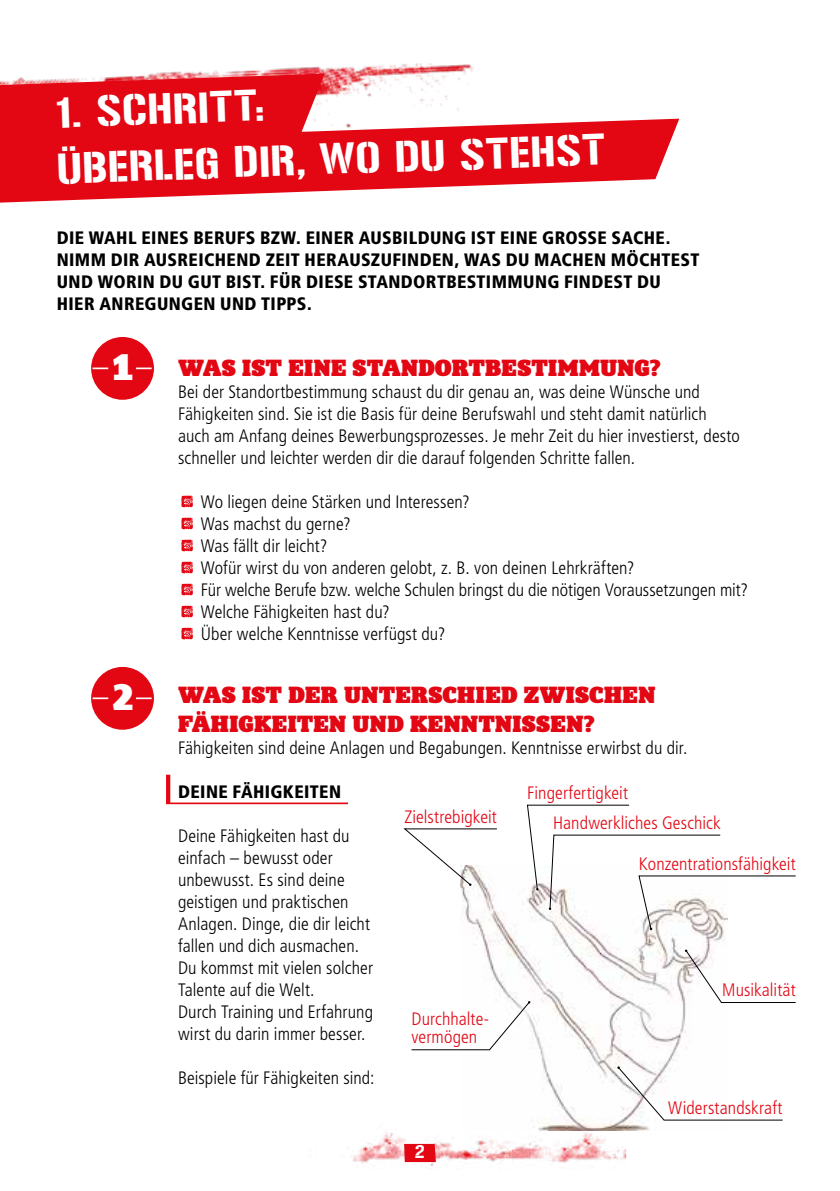
<style>
.page{position:relative;width:840px;height:1191px;background:#fff}
.page>*{position:absolute;margin:0;border:0;box-sizing:border-box;transform-origin:0 0}
.t1{font:84px "Veneer Three";color:#e30613;scale:1.15 1}
.t2{font:38px/56px "Gunplay";color:#fff}
.t3{font:900 38px "Sky Serif";color:#fff}
.t4{font:900 24px/28.8px "Sky Serif";letter-spacing:.01em;color:#e30613}
.t5{font:300 condensed 18px/22px "Frutiger LT Std";letter-spacing:.005em;color:#000}
.t6{font:900 condensed 18px/22px "Frutiger LT Std";letter-spacing:.02em;color:#000}
.t7{font:300 condensed 18px/18px "Frutiger LT Std";letter-spacing:.005em;color:#e30613}
.t8{font:16px "Gunplay";color:#fff}
</style>
<div class="page">
<img style="left:352px;top:1130px;width:274px;height:38px">
<svg style="left:404px;top:1143px;width:31px;height:19px"></svg>
<img style="left:150px;top:63px;width:324px;height:48px">
<svg style="left:0;top:74px;width:324px;height:45px;background:#e5212d"></svg>
<svg style="left:0;top:119px;width:679px;height:84px;fill:#e30613"></svg>
<div style="left:91px;top:337px;width:63px;height:63px;background:#e30613;border-radius:50%"></div>
<svg style="left:92px;top:367px;width:16px;height:2px"></svg>
<svg style="left:136px;top:367px;width:15px;height:2px"></svg>
<div style="left:91px;top:667px;width:63px;height:62px;background:#e30613;border-radius:50%"></div>
<svg style="left:92px;top:697px;width:16px;height:2px"></svg>
<svg style="left:136px;top:697px;width:15px;height:2px"></svg>
<img style="left:460px;top:886px;width:267px;height:244px">
<svg style="left:166px;top:774px;width:182px;height:30px"></svg>
<svg style="left:617px;top:1066px;width:165px;height:54px"></svg>
<svg style="left:411px;top:1001px;width:119px;height:49px"></svg>
<svg style="left:684px;top:949px;width:111px;height:54px"></svg>
<svg style="left:526px;top:804px;width:269px;height:126px"></svg>
<svg style="left:403px;top:828px;width:94px;height:58px"></svg>
<p class="t2" style="left:54px;top:85px;width:549px;rotate:-2deg">1. SCHRITT:<br>ÜBERLEG DIR, WO DU STEHST</p>
<p class="t6" style="left:57px;top:227px;width:643px">DIE WAHL EINES BERUFS BZW. EINER AUSBILDUNG IST EINE GROSSE SACHE.<br>NIMM DIR AUSREICHEND ZEIT HERAUSZUFINDEN, WAS DU MACHEN MÖCHTEST UND WORIN DU GUT BIST. FÜR DIESE STANDORTBESTIMMUNG FINDEST DU HIER ANREGUNGEN UND TIPPS.</p>
<p class="t3" style="left:112px;top:345px;width:23px">1</p>
<p class="t3" style="left:112px;top:675px;width:23px">2</p>
<p class="t4" style="left:178px;top:353px;width:484px">WAS IST EINE STANDORTBESTIMMUNG?</p>
<p class="t5" style="left:178px;top:381px;width:563px">Bei der Standortbestimmung schaust du dir genau an, was deine Wünsche und Fähigkeiten sind. Sie ist die Basis für deine Berufswahl und steht damit natürlich auch am Anfang deines Bewerbungsprozesses. Je mehr Zeit du hier investierst, desto schneller und leichter werden dir die darauf folgenden Schritte fallen.</p>
<p class="t1" style="left:178px;top:492px;width:17px">.......</p>
<p class="t5" style="left:201px;top:491px;width:548px">Wo liegen deine Stärken und Interessen?<br>Was machst du gerne?<br>Was fällt dir leicht?<br>Wofür wirst du von anderen gelobt, z. B. von deinen Lehrkräften?<br>Für welche Berufe bzw. welche Schulen bringst du die nötigen Voraussetzungen mit?<br>Welche Fähigkeiten hast du?<br>Über welche Kenntnisse verfügst du?</p>
<p class="t4" style="left:178px;top:680px;width:478px">WAS IST DER UNTERSCHIED ZWISCHEN<br>FÄHIGKEITEN UND KENNTNISSEN?</p>
<p class="t5" style="left:178px;top:736px;width:510px">Fähigkeiten sind deine Anlagen und Begabungen. Kenntnisse erwirbst du dir.</p>
<p class="t6" style="left:178px;top:780px;width:164px">DEINE FÄHIGKEITEN</p>
<p class="t5" style="left:178px;top:824px;width:196px">Deine Fähigkeiten hast du einfach – bewusst oder unbewusst. Es sind deine geistigen und praktischen<br>Anlagen. Dinge, die dir leicht fallen und dich ausmachen.<br>Du kommst mit vielen solcher<br>Talente auf die Welt.<br>Durch Training und Erfahrung wirst du darin immer besser.</p>
<p class="t5" style="left:178px;top:1066px;width:198px">Beispiele für Fähigkeiten sind:</p>
<p class="t7" style="left:404px;top:808px;width:94px">Zielstrebigkeit</p>
<p class="t7" style="left:411px;top:1009px;width:79px">Durchhalte&shy;vermögen</p>
<p class="t8" style="left:415px;top:1142px;width:12px">2</p>
<p class="t7" style="left:552px;top:777px;width:169px;line-height:30px;text-indent:-26px">Fingerfertigkeit<br>Handwerkliches Geschick</p>
<p class="t7" style="left:638px;top:855px;width:158px">Konzentrationsfähigkeit</p>
<p class="t7" style="left:721px;top:981px;width:75px">Musikalität</p>
<p class="t7" style="left:668px;top:1098px;width:116px">Widerstandskraft</p>
</div>
